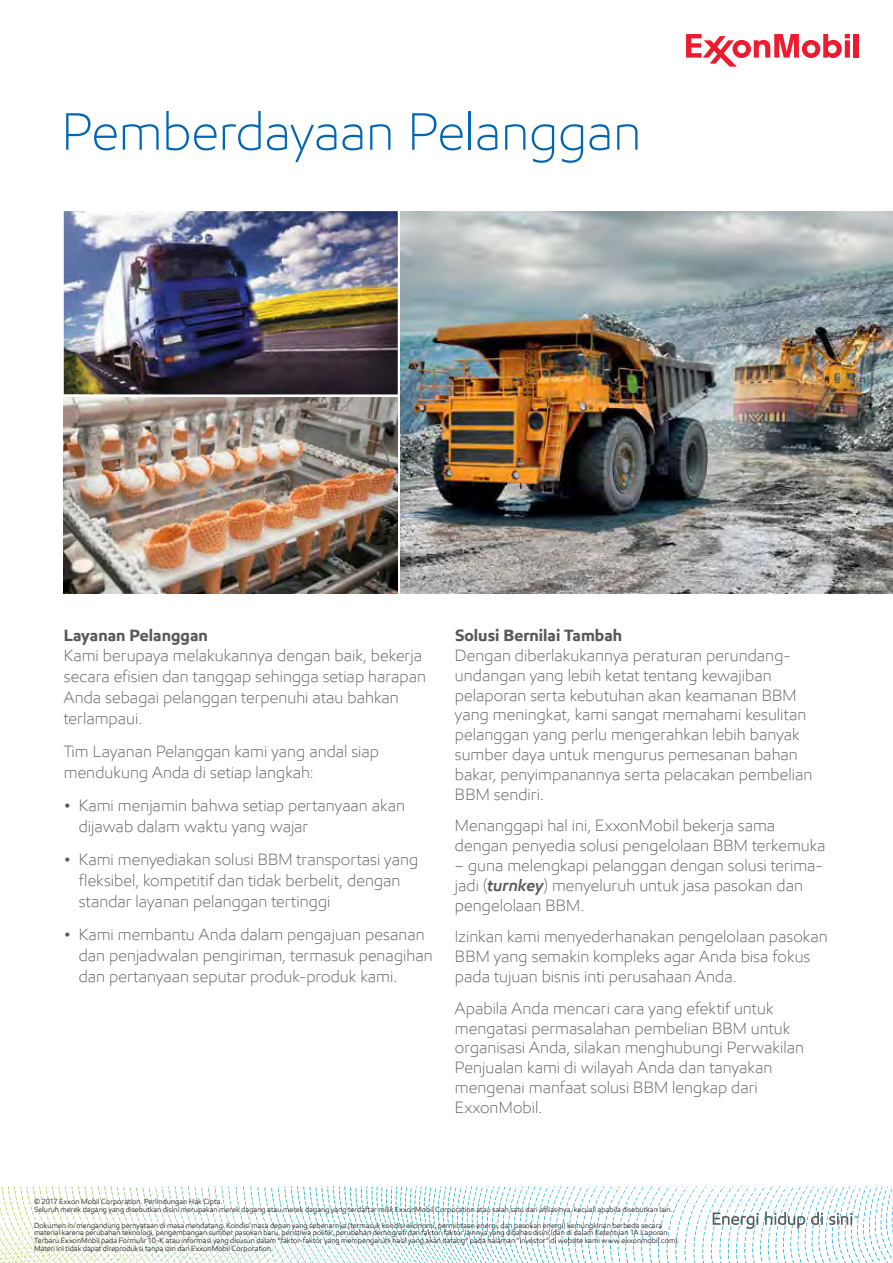
<style>
.page{position:relative;width:893px;height:1263px;background:#fff}
.page>*{position:absolute;margin:0;border:0;box-sizing:border-box;transform-origin:0 0}
.t1{font:300 52.5px "E Mprint";letter-spacing:-.005em;color:#0066b3}
.t2{font:300 16.5px/19.8px "E Mprint";letter-spacing:.005em;color:#58595b}
.t3{font:700 16.5px "E Mprint";color:#58595b}
.t4{font:7.5px/7.8px "E Mprint";letter-spacing:.005em;color:#231f20}
.s1{font-weight:600;font-style:italic}
</style>
<div class="page">
<img style="left:401px;top:211px;width:492px;height:383px">
<img style="left:64px;top:211px;width:334px;height:183px">
<img style="left:64px;top:397px;width:334px;height:197px">
<svg style="left:704px;top:1186px;width:189px;height:3px"></svg>
<div style="left:30px;top:1194px;width:653px;height:62px;background:#fff;opacity:.75"></div>
<svg style="left:713px;top:1212px;width:45px;height:17px"></svg>
<svg style="left:765px;top:1212px;width:40px;height:17px"></svg>
<svg style="left:811px;top:1212px;width:12px;height:13px"></svg>
<svg style="left:829px;top:1213px;width:29px;height:12px"></svg>
<div style="left:854px;top:34px;width:5px;height:24px;background:#ed1b2f"></div>
<svg style="left:686px;top:34px;width:164px;height:33px"></svg>
<h1 class="t1" style="left:62px;top:99px;width:581px">Pemberdayaan Pelanggan</h1>
<h2 class="t3" style="left:64px;top:625px;width:146px">Layanan Pelanggan</h2>
<h2 class="t3" style="left:455px;top:625px;width:169px">Solusi Bernilai Tambah</h2>
<p class="t2" style="left:64px;top:645px;width:364px;line-height:21px">Kami berupaya melakukannya dengan baik, bekerja secara efisien dan tanggap sehingga setiap harapan Anda sebagai pelanggan terpenuhi atau bahkan terlampaui.</p>
<p class="t2" style="left:64px;top:741px;width:317px;line-height:21px">Tim Layanan Pelanggan kami yang andal siap mendukung Anda di setiap langkah:</p>
<p class="t2" style="left:79px;top:795px;width:328px;line-height:21px;text-indent:-15px">• Kami menjamin bahwa setiap pertanyaan akan dijawab dalam waktu yang wajar</p>
<p class="t2" style="left:79px;top:849px;width:341px;line-height:21px;text-indent:-15px">• Kami menyediakan solusi BBM transportasi yang fleksibel, kompetitif dan tidak berbelit, dengan standar layanan pelanggan tertinggi</p>
<p class="t2" style="left:79px;top:924px;width:355px;line-height:21px;text-indent:-15px">• Kami membantu Anda dalam pengajuan pesanan dan penjadwalan pengiriman, termasuk penagihan dan pertanyaan seputar produk-produk kami.</p>
<p class="t2" style="left:455px;top:645px;width:359px">Dengan diberlakukannya peraturan perundang&shy;undangan yang lebih ketat tentang kewajiban pelaporan serta kebutuhan akan keamanan BBM yang meningkat, kami sangat memahami kesulitan pelanggan yang perlu mengerahkan lebih banyak sumber daya untuk mengurus pemesanan bahan bakar, penyimpanannya serta pelacakan pembelian BBM sendiri.</p>
<p class="t2" style="left:455px;top:816px;width:372px">Menanggapi hal ini, ExxonMobil bekerja sama dengan penyedia solusi pengelolaan BBM terkemuka</p>
<p class="t2" style="left:455px;top:855px;width:369px">– guna melengkapi pelanggan dengan solusi terima&shy;jadi (<span class="s1">turnkey</span>) menyeluruh untuk jasa pasokan dan pengelolaan BBM.</p>
<p class="t2" style="left:455px;top:927px;width:374px">Izinkan kami menyederhanakan pengelolaan pasokan<br>BBM yang semakin kompleks agar Anda bisa fokus pada tujuan bisnis inti perusahaan Anda.</p>
<p class="t2" style="left:455px;top:998px;width:351px">Apabila Anda mencari cara yang efektif untuk mengatasi permasalahan pembelian BBM untuk organisasi Anda, silakan menghubungi Perwakilan Penjualan kami di wilayah Anda dan tanyakan mengenai manfaat solusi BBM lengkap dari ExxonMobil.</p>
<p class="t4" style="left:34px;top:1197px;width:640px">© 2017 Exxon Mobil Corporation. Perlindungan Hak Cipta.<br>Seluruh merek dagang yang disebutkan disini merupakan merek dagang atau merek dagang yang terdaftar milik ExxonMobil Corporation atau salah satu dari afiliasinya, kecuali apabila disebutkan lain.</p>
<p class="t4" style="left:34px;top:1221px;width:647px">Dokumen ini mengandung pernyataan di masa mendatang. Kondisi masa depan yang sebenarnya (termasuk kondisi ekonomi, permintaan energi, dan pasokan energi) kemungkinan berbeda secara material karena perubahan teknologi, pengembangan sumber pasokan baru, peristiwa politik, perubahan demografi dan faktor-faktor lainnya yang dibahas disini (dan di dalam Ketentuan 1A Laporan Terbaru ExxonMobil pada Formulir 10-K atau informasi yang disusun dalam “faktor-faktor yang mempengaruhi hasil yang akan datang” pada halaman “Investor” di website kami www.exxonmobil.com).<br>Materi ini tidak dapat direproduksi tanpa izin dari ExxonMobil Corporation.</p>
</div>
